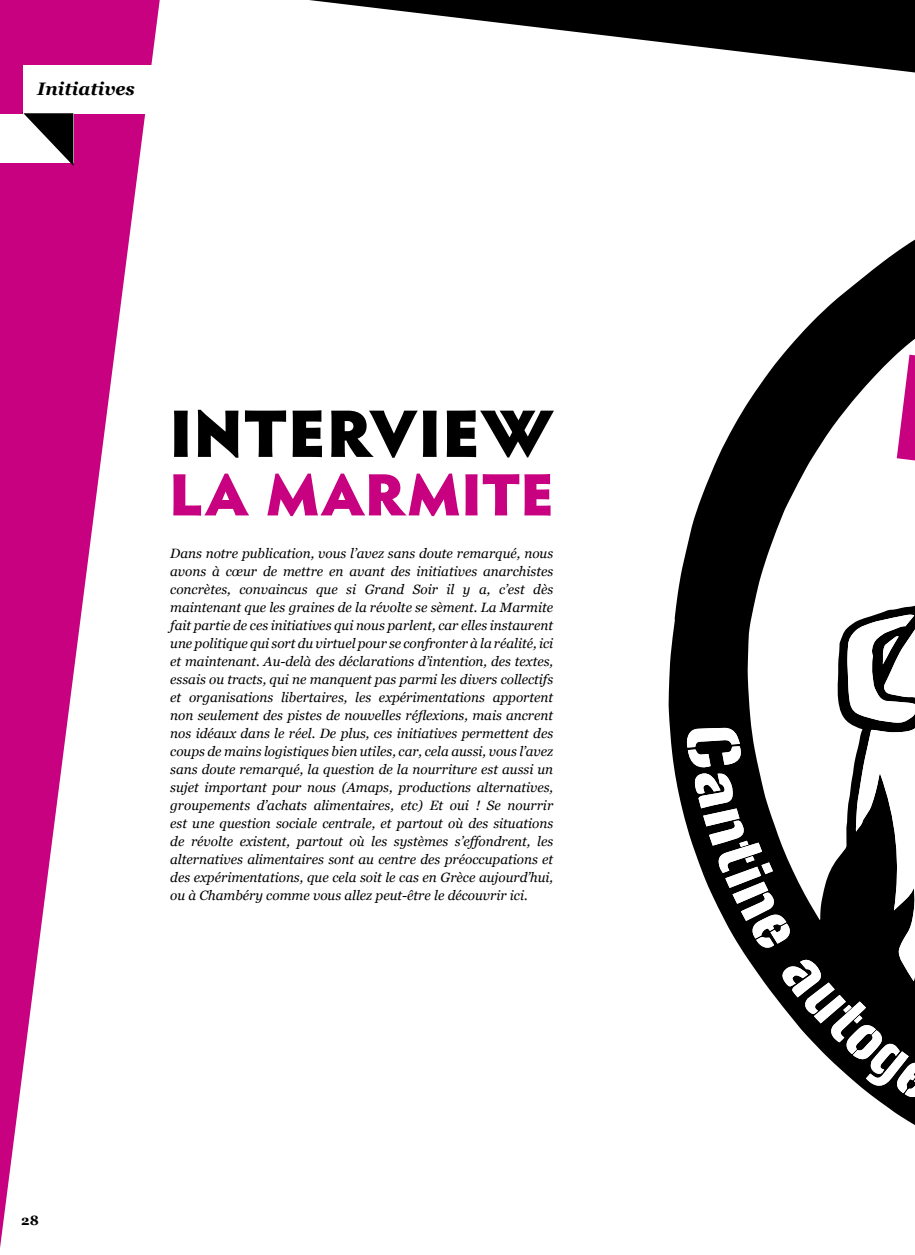
<style>
.page{position:relative;width:915px;height:1255px;background:#fff}
.page>*{position:absolute;margin:0;border:0;box-sizing:border-box;transform-origin:0 0}
.t1{font:900 67.5px "Hypatia Sans Pro";color:#000}
.t2{font:900 60px "Hypatia Sans Pro";color:#c7017f}
.t3{font:italic 700 18px "Georgia";color:#000}
.t4{font:italic 13.5px/18px "Georgia";color:#000;text-align:justify}
.t5{font:700 13.5px "Georgia";color:#000}
</style>
<div class="page">
<svg style="left:309px;top:0;width:605px;height:72px"></svg>
<svg style="left:0;top:0;width:160px;height:1248px"></svg>
<div style="left:23px;top:65px;width:355px;height:48px;background:#fff"></div>
<div style="left:0;top:114px;width:73px;height:48px;background:#fff"></div>
<svg style="left:22px;top:112px;width:51px;height:54px"></svg>
<svg style="left:668px;top:240px;width:246px;height:885px"></svg>
<svg style="left:686px;top:589px;width:228px;height:509px"></svg>
<svg style="left:853px;top:1015px;width:9px;height:8px"></svg>
<svg style="left:842px;top:1004px;width:9px;height:8px"></svg>
<svg style="left:896px;top:354px;width:18px;height:107px"></svg>
<h3 class="t3" style="left:37px;top:75px;width:99px">Initiatives</h3>
<p class="t5" style="left:21px;top:1209px;width:19px">28</p>
<h1 class="t1" style="left:169px;top:383px;width:41px">INTER</h1>
<h1 class="t1" style="left:369px;top:383px;width:187px">VIEW</h1>
<h2 class="t2" style="left:169px;top:450px;width:139px">LA MARMITE</h2>
<p class="t4" style="left:170px;top:544px;width:384px">Dans notre publication, vous l’avez sans doute remarqué, nous avons à cœur de mettre en avant des initiatives anarchistes concrètes, convaincus que si Grand Soir il y a, c’est dès maintenant que les graines de la révolte se sèment. La Marmite fait partie de ces initiatives qui nous parlent, car elles instaurent une politique qui sort du virtuel pour se confronter à la réalité, ici et maintenant. Au-delà des déclarations d’intention, des textes, essais ou tracts, qui ne manquent pas parmi les divers collectifs et organisations libertaires, les expérimentations apportent non seulement des pistes de nouvelles réflexions, mais ancrent nos idéaux dans le réel. De plus, ces initiatives permettent des coups de mains logistiques bien utiles, car, cela aussi, vous l’avez sans doute remarqué, la question de la nourriture est aussi un sujet important pour nous (Amaps, productions alternatives, groupements d’achats alimentaires, etc) Et oui ! Se nourrir est une question sociale centrale, et partout où des situations de révolte existent, partout où les systèmes s’effondrent, les alternatives alimentaires sont au centre des préoccupations et des expérimentations, que cela soit le cas en Grèce aujourd’hui, ou à Chambéry comme vous allez peut-être le découvrir ici.</p>
</div>
